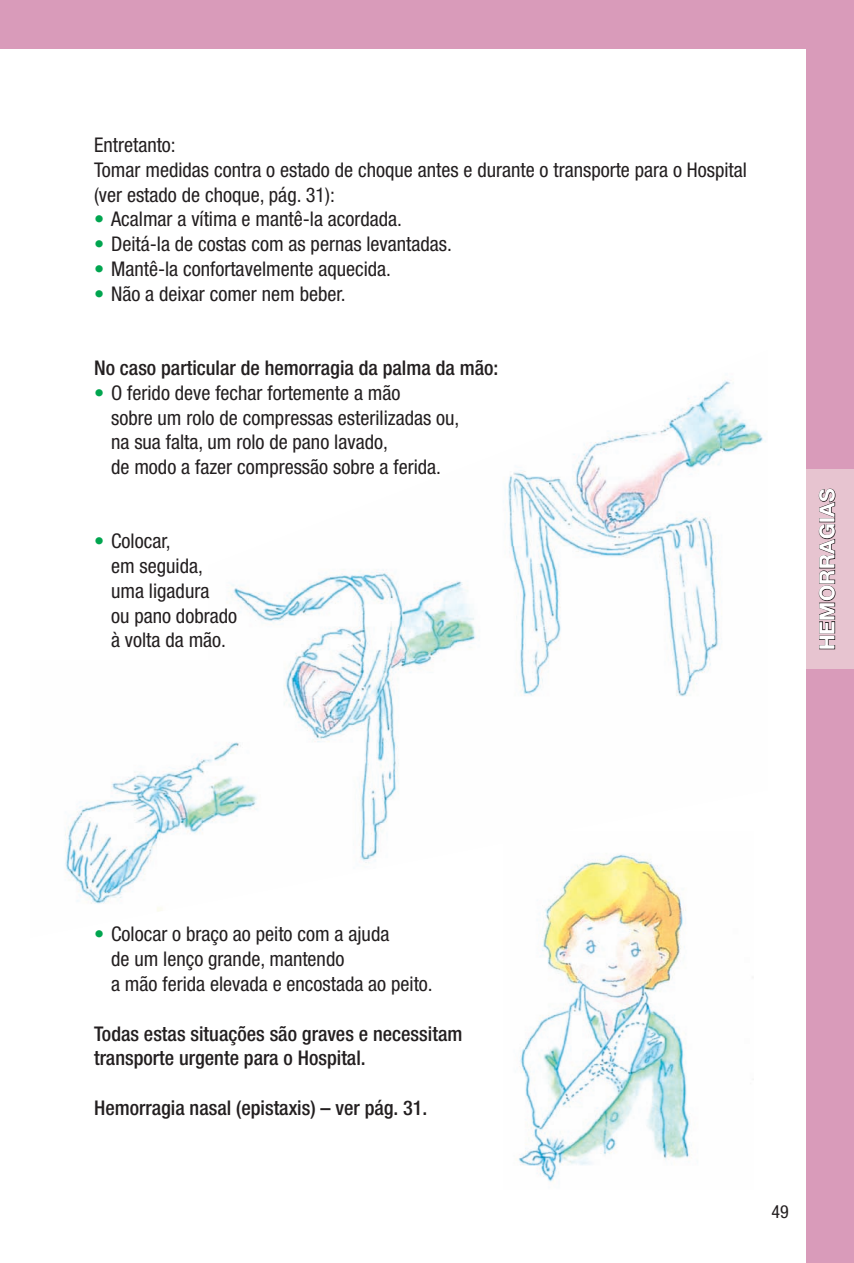
<style>
.page{position:relative;width:854px;height:1263px;background:#fff}
.page>*{position:absolute;margin:0;border:0;box-sizing:border-box;transform-origin:0 0}
._00_TitSeparador_Ver{font:700 21px "Helvetica Neue LT Std";letter-spacing:.01em;color:#fff}
._02_TexComBola{font:condensed 20.25px/24.8px "Helvetica Neue LT Std";color:#231f20}
._02_TexMédio{font:500 condensed 20.25px/24.8px "Helvetica Neue LT Std";color:#231f20}
._02_Tex{font:condensed 20.25px "Helvetica Neue LT Std";color:#231f20}
.t1{font:condensed 18px "Helvetica Neue LT Std";color:#231f20}
.s1{color:#00a54f}
</style>
<div class="page">
<img style="left:65px;top:380px;width:702px;height:532px">
<div style="left:805px;top:0;width:48px;height:1262px;background:#d99bba"></div>
<div style="left:0;top:0;width:853px;height:48px;background:#d99bba"></div>
<div style="left:805px;top:469px;width:48px;height:200px;background:#e7c4d0"></div>
<svg style="left:818px;top:524px;width:17px;height:125px"></svg>
<div style="left:819px;top:518px;width:15px;height:4px;border:1px solid #231f20"></div>
<svg style="left:818px;top:488px;width:17px;height:30px"></svg>
<img style="left:503px;top:831px;width:250px;height:351px">
<p class="_02_Tex" style="left:94px;top:133px;width:83px">Entretanto:</p>
<p class="_02_Tex" style="left:94px;top:158px;width:654px">Tomar medidas contra o estado de choque antes e durante o transporte para o Hospital</p>
<p class="_02_Tex" style="left:94px;top:183px;width:242px">(ver estado de choque, pág. 31):</p>
<p class="_02_TexComBola" style="left:94px;top:207px;width:309px"><span class="s1">•</span> Acalmar a vítima e mantê-la acordada.</p>
<p class="_02_TexComBola" style="left:94px;top:231px;width:359px"><span class="s1">•</span> Deitá-la de costas com as pernas levantadas.</p>
<p class="_02_TexComBola" style="left:94px;top:256px;width:298px"><span class="s1">•</span> Mantê-la confortavelmente aquecida.</p>
<p class="_02_TexComBola" style="left:94px;top:281px;width:253px"><span class="s1">•</span> Não a deixar comer nem beber.</p>
<p class="_02_TexMédio" style="left:94px;top:355px;width:405px">No caso particular de hemorragia da palma da mão:</p>
<p class="_02_TexComBola" style="left:111px;top:380px;width:350px;text-indent:-17px"><span class="s1">•</span> O ferido deve fechar fortemente a mão<br>sobre um rolo de compressas esterilizadas ou, na sua falta, um rolo de pano lavado,<br>de modo a fazer compressão sobre a ferida.</p>
<p class="_02_TexComBola" style="left:111px;top:528px;width:127px;text-indent:-17px"><span class="s1">•</span> Colocar,<br>em seguida, uma ligadura<br>ou pano dobrado à volta da mão.</p>
<p class="_00_TitSeparador_Ver" style="left:813px;top:650px;width:163px;rotate:-90deg">hemorragias</p>
<p class="_02_TexComBola" style="left:111px;top:921px;width:323px;text-indent:-17px"><span class="s1">•</span> Colocar o braço ao peito com a ajuda<br>de um lenço grande, mantendo<br>a mão ferida elevada e encostada ao peito.</p>
<p class="_02_TexMédio" style="left:94px;top:1020px;width:370px">Todas estas situações são graves e necessitam transporte urgente para o Hospital.</p>
<p class="_02_TexMédio" style="left:94px;top:1094px;width:335px">Hemorragia nasal (epistaxis) – ver pág. 31.</p>
<p class="t1" style="left:771px;top:1201px;width:19px">49</p>
</div>
